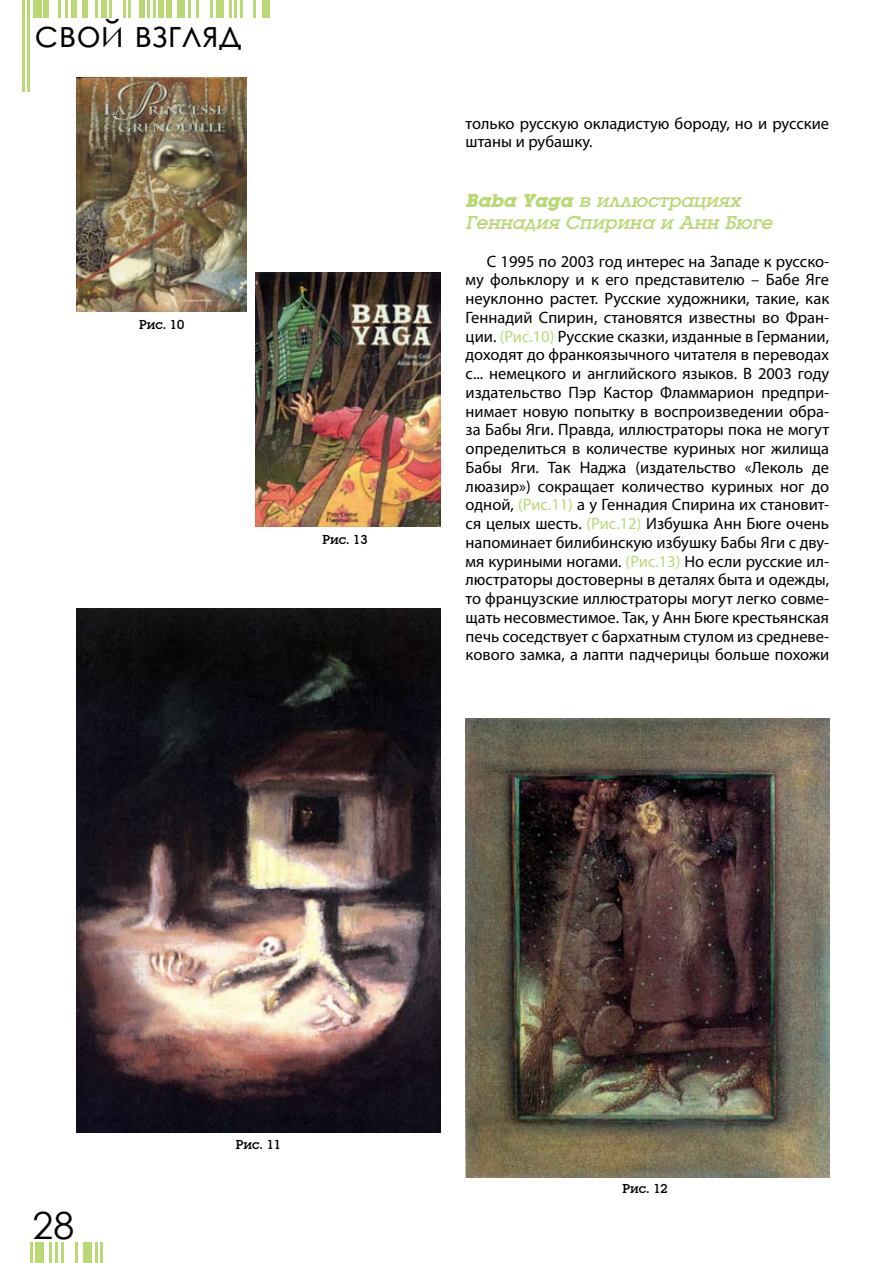
<style>
.page{position:relative;width:893px;height:1263px;background:#fff}
.page>*{position:absolute;margin:0;border:0;box-sizing:border-box;transform-origin:0 0}
.t1{font:37.5px "Century Gothic";color:#000}
.t2{font:italic 19.5px/22.5px "Luga";color:#bad876}
.t3{font:16.5px/18.8px "Myriad Pro";color:#000}
.t4{font:13.5px "Luga";color:#000}
.s1{font-weight:700}
.s2{color:#bad876}
</style>
<div class="page">
<hr style="left:22px;top:0;width:3px;height:91px;background:#bad876">
<hr style="left:28px;top:0;width:2px;height:91px;background:#bad876">
<div style="left:33px;top:0;width:8px;height:17px;background:#bad876"></div>
<div style="left:44px;top:0;width:5px;height:17px;background:#bad876"></div>
<div style="left:71px;top:0;width:5px;height:17px;background:#bad876"></div>
<div style="left:82px;top:0;width:5px;height:17px;background:#bad876"></div>
<div style="left:101px;top:0;width:6px;height:17px;background:#bad876"></div>
<div style="left:139px;top:0;width:6px;height:17px;background:#bad876"></div>
<div style="left:158px;top:0;width:6px;height:17px;background:#bad876"></div>
<div style="left:167px;top:0;width:5px;height:17px;background:#bad876"></div>
<div style="left:177px;top:0;width:8px;height:17px;background:#bad876"></div>
<div style="left:216px;top:0;width:8px;height:17px;background:#bad876"></div>
<div style="left:262px;top:0;width:8px;height:17px;background:#bad876"></div>
<svg style="left:58px;top:0;width:2px;height:17px"></svg>
<svg style="left:66px;top:0;width:2px;height:17px"></svg>
<svg style="left:96px;top:0;width:2px;height:17px"></svg>
<hr style="left:109px;top:0;width:3px;height:17px;background:#bad876">
<hr style="left:123px;top:0;width:3px;height:17px;background:#bad876">
<hr style="left:128px;top:0;width:3px;height:17px;background:#bad876">
<hr style="left:147px;top:0;width:3px;height:17px;background:#bad876">
<svg style="left:153px;top:0;width:2px;height:17px"></svg>
<hr style="left:188px;top:0;width:3px;height:17px;background:#bad876">
<svg style="left:197px;top:0;width:2px;height:17px"></svg>
<hr style="left:210px;top:0;width:3px;height:17px;background:#bad876">
<hr style="left:229px;top:0;width:3px;height:17px;background:#bad876">
<svg style="left:235px;top:0;width:2px;height:17px"></svg>
<hr style="left:240px;top:0;width:3px;height:17px;background:#bad876">
<svg style="left:254px;top:0;width:2px;height:17px"></svg>
<hr style="left:95px;top:1242px;width:2px;height:21px;background:#bad876">
<hr style="left:101px;top:1242px;width:2px;height:21px;background:#bad876">
<div style="left:36px;top:1242px;width:8px;height:21px;background:#bad876"></div>
<div style="left:84px;top:1242px;width:8px;height:21px;background:#bad876"></div>
<hr style="left:30px;top:1242px;width:2px;height:21px;background:#bad876">
<hr style="left:50px;top:1242px;width:2px;height:21px;background:#bad876">
<hr style="left:55px;top:1242px;width:3px;height:21px;background:#bad876">
<hr style="left:61px;top:1242px;width:3px;height:21px;background:#bad876">
<hr style="left:75px;top:1242px;width:3px;height:21px;background:#bad876">
<img style="left:77px;top:77px;width:170px;height:234px">
<img style="left:466px;top:719px;width:363px;height:459px">
<img style="left:256px;top:272px;width:184px;height:254px">
<img style="left:77px;top:608px;width:363px;height:525px">
<h1 class="t1" style="left:35px;top:8px;width:208px">свой взгляд</h1>
<p class="t4" style="left:139px;top:318px;width:47px">Рис. 10</p>
<p class="t4" style="left:322px;top:533px;width:47px">Рис. 13</p>
<p class="t3" style="left:466px;top:113px;width:365px">только русскую окладистую бороду, но и русские штаны и рубашку.</p>
<p class="t2" style="left:466px;top:189px;width:308px"><span class="s1">Baba Yaga</span> в иллюстрациях<br>Геннадия Спирина и Анн Бюге</p>
<p class="t3" style="left:466px;top:251px;width:365px;text-align:justify;text-indent:21px">С 1995 по 2003 год интерес на Западе к русско&shy;му фольклору и к его представителю – Бабе Яге неуклонно растет. Русские художники, такие, как Геннадий Спирин, становятся известны во Фран&shy;ции. <span class="s2">(Рис.10)</span> Русские сказки, изданные в Германии, доходят до франкоязычного читателя в переводах с... немецкого и английского языков. В 2003 году издательство Пэр Кастор Фламмарион предпри&shy;нимает новую попытку в воспроизведении обра&shy;за Бабы Яги. Правда, иллюстраторы пока не могут определиться в количестве куриных ног жилища Бабы Яги. Так Наджа (издательство «Леколь де люазир») сокращает количество куриных ног до одной, <span class="s2">(Рис.11)</span> а у Геннадия Спирина их становит&shy;ся целых шесть. <span class="s2">(Рис.12)</span> Избушка Анн Бюге очень напоминает билибинскую избушку Бабы Яги с дву&shy;мя куриными ногами. <span class="s2">(Рис.13)</span> Но если русские ил&shy;люстраторы достоверны в деталях быта и одежды, то французские иллюстраторы могут легко совме&shy;щать несовместимое. Так, у Анн Бюге крестьянская печь соседствует с бархатным стулом из средневе&shy;кового замка, а лапти падчерицы больше похожи</p>
<h1 class="t1" style="left:33px;top:1199px;width:43px">28</h1>
<p class="t4" style="left:236px;top:1138px;width:47px">Рис. 11</p>
<p class="t4" style="left:623px;top:1182px;width:47px">Рис. 12</p>
</div>
